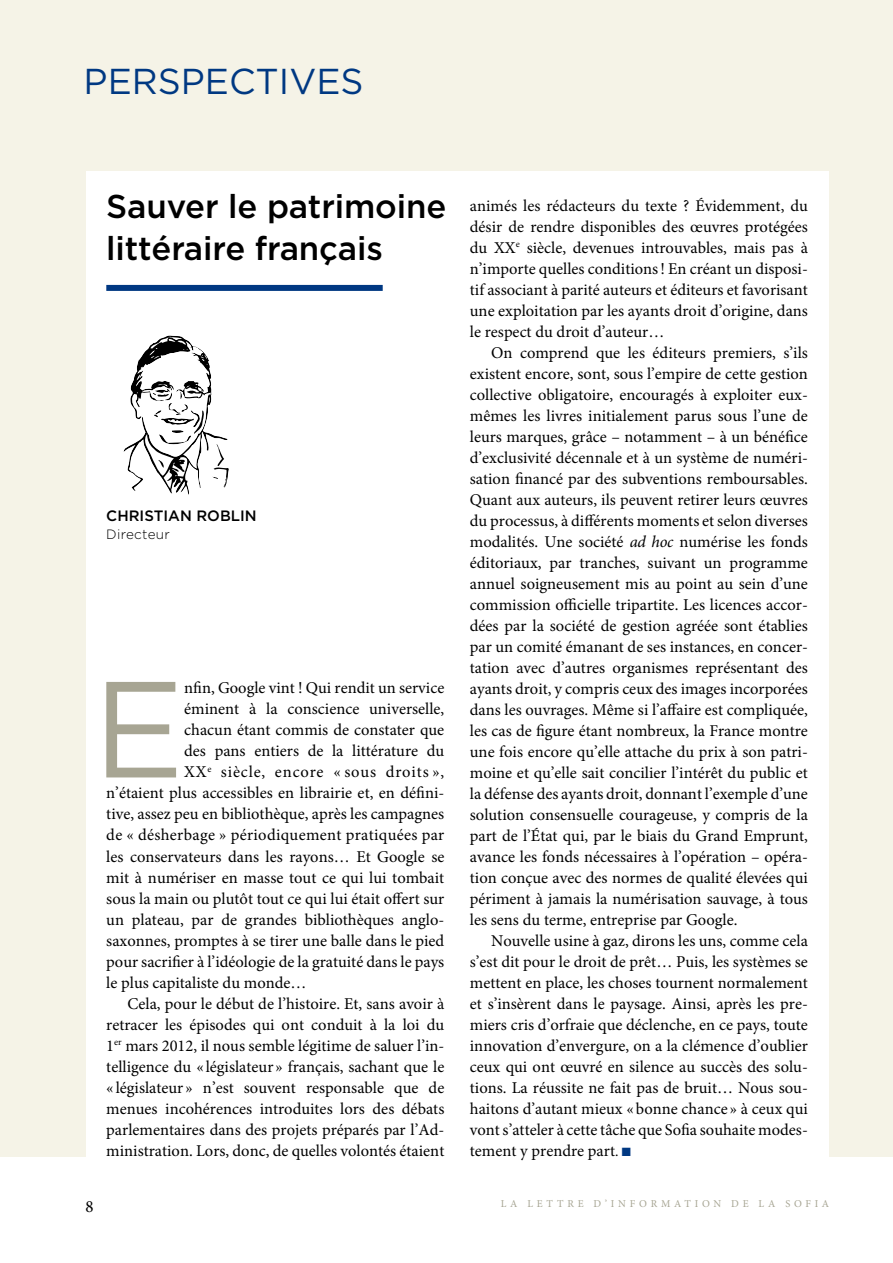
<style>
.page{position:relative;width:893px;height:1263px;background:#fff}
.page>*{position:absolute;margin:0;border:0;box-sizing:border-box;transform-origin:0 0}
.t1{font:136.5px "Gotham";color:#a7a593}
.t2{font:36px "Gotham";color:#003882}
.t3{font:500 33px/42px "Gotham";letter-spacing:-.005em;color:#000}
.t4{font:18px "Minion Pro";color:#000}
.t5{font:16.5px/21px "Minion Pro";color:#000;text-align:justify}
.t6{font:16.5px "Minion Pro";letter-spacing:.02em;color:#000}
.t7{font:16.5px "Minion Pro";letter-spacing:.05em;color:#000}
.t8{font:500 15px "Gotham";color:#000}
.t9{font:300 13.5px "Gotham";letter-spacing:.02em;color:#000}
.t10{font:10.5px "Minion Pro";letter-spacing:.36em;color:#a7a593}
.s1{font-style:italic}
.s2{font-size:15px}
.s3{color:#003882}
</style>
<div class="page">
<div style="left:0;top:0;width:85px;height:1157px;background:#f5f3e7"></div>
<div style="left:0;top:0;width:893px;height:170px;background:#f5f3e7"></div>
<div style="left:829px;top:0;width:64px;height:1157px;background:#f5f3e7"></div>
<div style="left:106px;top:285px;width:277px;height:6px;background:#003882"></div>
<svg style="left:123px;top:335px;width:106px;height:160px"></svg>
<h2 class="t2" style="left:84px;top:61px;width:281px">PERSPECTIVES</h2>
<h3 class="t3" style="left:106px;top:185px;width:341px">Sauver le patrimoine littéraire français</h3>
<p class="t5" style="left:470px;top:195px;width:340px">animés les rédacteurs du texte ? Évidemment, du désir de rendre disponibles des œuvres protégées du XX<sup>e</sup> siècle, devenues introuvables, mais pas à n’importe quelles conditions! En créant un disposi&shy;tif associant à parité auteurs et éditeurs et favorisant une exploitation par les ayants droit d’origine, dans le respect du droit d’auteur…</p>
<p class="t5" style="left:470px;top:342px;width:340px;text-indent:21px">On comprend que les éditeurs premiers, s’ils existent encore, sont, sous l’empire de cette gestion collective obligatoire, encouragés à exploiter eux&shy;mêmes les livres initialement parus sous l’une de leurs marques, grâce – notamment – à un bénéfice d’exclusivité décennale et à un système de numéri&shy;sation financé par des subventions remboursables.<br>Quant aux auteurs, ils peuvent retirer leurs œuvres du processus, à différents moments et selon diverses modalités. Une société <span class="s1">ad hoc</span> numérise les fonds éditoriaux, par tranches, suivant un programme annuel soigneusement mis au point au sein d’une commission officielle tripartite. Les licences accor&shy;dées par la société de gestion agréée sont établies par un comité émanant de ses instances, en concer&shy;tation avec d’autres organismes représentant des ayants droit, y compris ceux des images incorporées dans les ouvrages. Même si l’affaire est compliquée, les cas de figure étant nombreux, la France montre une fois encore qu’elle attache du prix à son patri&shy;moine et qu’elle sait concilier l’intérêt du public et la défense des ayants droit, donnant l’exemple d’une solution consensuelle courageuse, y compris de la part de l’État qui, par le biais du Grand Emprunt, avance les fonds nécessaires à l’opération – opéra&shy;tion conçue avec des normes de qualité élevées qui périment à jamais la numérisation sauvage, à tous les sens du terme, entreprise par Google.</p>
<p class="t5" style="left:470px;top:930px;width:340px;text-indent:21px">Nouvelle usine à gaz, dirons les uns, comme cela s’est dit pour le droit de prêt… Puis, les systèmes se mettent en place, les choses tournent normalement et s’insèrent dans le paysage. Ainsi, après les pre&shy;miers cris d’orfraie que déclenche, en ce pays, toute innovation d’envergure, on a la clémence d’oublier ceux qui ont œuvré en silence au succès des solu&shy;tions. La réussite ne fait pas de bruit… Nous sou&shy;haitons d’autant mieux «bonne chance » à ceux qui vont s’atteler à cette tâche que Sofia souhaite modes&shy;tement y prendre part<span class="s2">.</span> <span class="s3">■</span></p>
<p class="t8" style="left:106px;top:507px;width:152px">Ch ristian Roblin</p>
<p class="t9" style="left:106px;top:527px;width:65px">Directeur</p>
<h1 class="t1" style="left:93px;top:654px;width:93px">E</h1>
<p class="t5" style="left:184px;top:678px;width:262px">nfin, Google vint ! Qui rendit un service</p>
<p class="t5" style="left:184px;top:699px;width:262px">éminent à la conscience universelle,</p>
<p class="t5" style="left:184px;top:720px;width:262px">chacun étant commis de constater que</p>
<p class="t5" style="left:184px;top:741px;width:262px">des pans entiers de la littérature du</p>
<p class="t7" style="left:184px;top:761px;width:262px">XX<sup>e</sup> siècle, encore « sous droits »,</p>
<p class="t5" style="left:106px;top:783px;width:340px">n’étaient plus accessibles en librairie et, en défini-</p>
<p class="t5" style="left:106px;top:804px;width:340px">tive, assez peu en bibliothèque, après les campagnes</p>
<p class="t6" style="left:106px;top:824px;width:340px">de « désherbage » périodiquement pratiquées par</p>
<p class="t5" style="left:106px;top:846px;width:340px">les conservateurs dans les rayons… Et Google se</p>
<p class="t5" style="left:106px;top:867px;width:340px">mit à numériser en masse tout ce qui lui tombait</p>
<p class="t5" style="left:106px;top:888px;width:339px">sous la main ou plutôt tout ce qui lui était offert sur</p>
<p class="t5" style="left:106px;top:909px;width:339px">un plateau, par de grandes bibliothèques anglo-</p>
<p class="t5" style="left:106px;top:930px;width:340px">saxonnes, promptes à se tirer une balle dans le pied</p>
<p class="t5" style="left:106px;top:951px;width:339px">pour sacrifier à l’idéologie de la gratuité dans le pays</p>
<p class="t5" style="left:106px;top:972px;width:202px">le plus capitaliste du monde…</p>
<p class="t5" style="left:128px;top:993px;width:318px">Cela, pour le début de l’histoire. Et, sans avoir à</p>
<p class="t5" style="left:106px;top:1014px;width:340px">retracer les épisodes qui ont conduit à la loi du</p>
<p class="t5" style="left:106px;top:1035px;width:340px">1<sup>er</sup> mars 2012, il nous semble légitime de saluer l’in-</p>
<p class="t5" style="left:106px;top:1056px;width:340px">telligence du « législateur » français, sachant que le</p>
<p class="t5" style="left:106px;top:1077px;width:340px">« législateur » n’est souvent responsable que de</p>
<p class="t5" style="left:106px;top:1098px;width:340px">menues incohérences introduites lors des débats</p>
<p class="t5" style="left:106px;top:1119px;width:339px">parlementaires dans des projets préparés par l’Ad-</p>
<p class="t5" style="left:106px;top:1140px;width:340px">ministration. Lors, donc, de quelles volontés étaient</p>
<p class="t4" style="left:85px;top:1194px;width:10px">8</p>
<p class="t10" style="left:501px;top:1196px;width:330px">LA LETTRE D’INFORMATION DE LA SOFIA</p>
</div>
